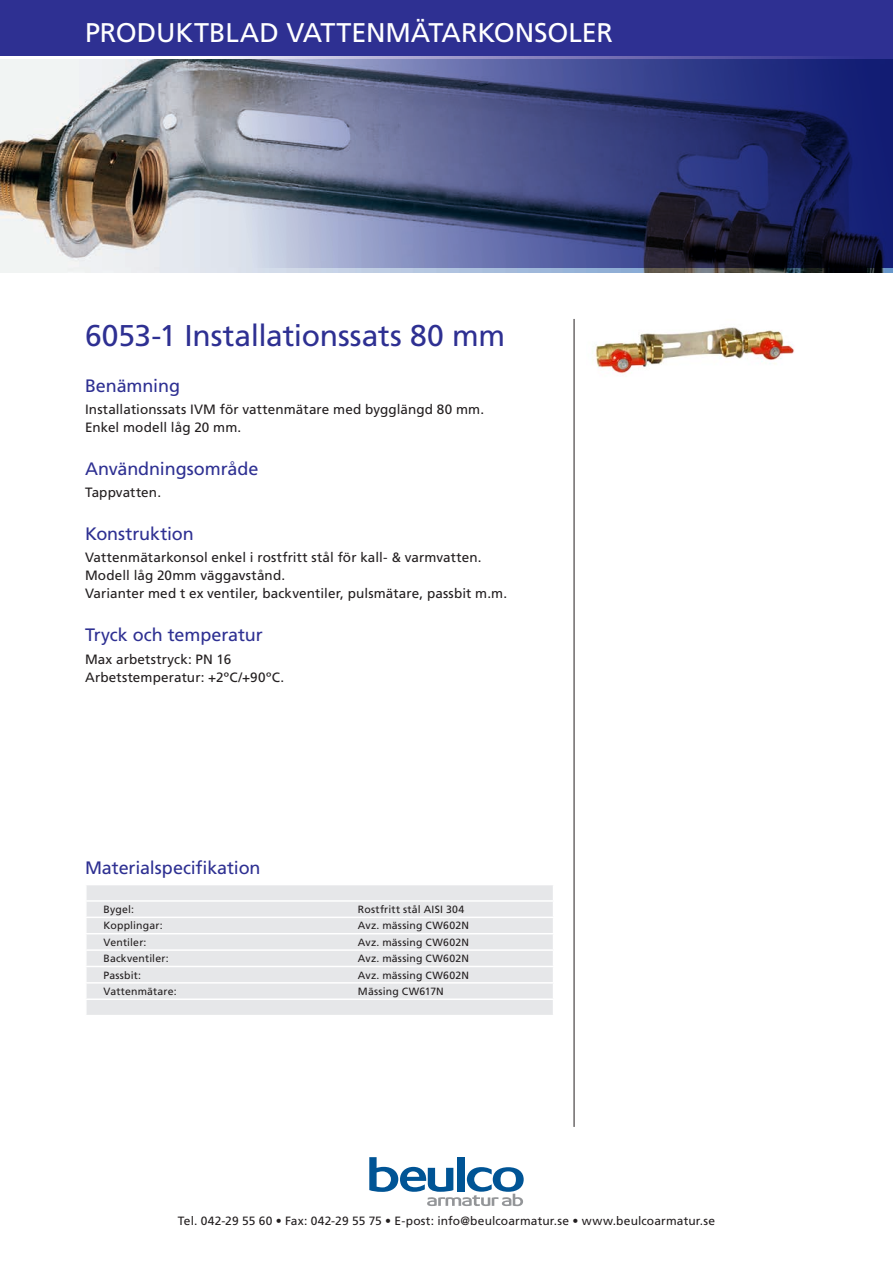
<style>
.page{position:relative;width:893px;height:1263px;background:#fff}
.page>*{position:absolute;margin:0;border:0;box-sizing:border-box;transform-origin:0 0}
.Artikelgrupp{font:30px "Frutiger LT Std";letter-spacing:-.01em;color:#2e3092}
.Produktgruppsrubrik{font:27px "Frutiger LT Std";letter-spacing:-.005em;color:#fff}
.Mellanrubrik{font:18px "Frutiger LT Std";letter-spacing:-.005em;color:#2e3092}
.Materialspecrubrik{font:18px "Frutiger LT Std";letter-spacing:-.01em;color:#2e3092}
.Brödtext{font:13.5px "Frutiger LT Std";letter-spacing:.005em;color:#231f20}
.t1{font:12px "Frutiger LT Std";letter-spacing:.01em;color:#231f20}
.MaterialspecText{font:10.5px "Frutiger LT Std";letter-spacing:.015em;color:#231f20}
</style>
<div class="page">
<img style="left:0;top:55px;width:893px;height:213px">
<div style="left:0;top:0;width:893px;height:55px;background:#2e3092"></div>
<svg style="left:369px;top:1157px;width:155px;height:49px"></svg>
<hr style="left:574px;top:319px;width:1px;height:808px;background:#231f20">
<div style="left:87px;top:885px;width:466px;height:130px;background:#e6e7e9"></div>
<hr style="left:85px;top:900px;width:469px;height:2px;background:#fff">
<hr style="left:85px;top:916px;width:469px;height:2px;background:#fff">
<hr style="left:85px;top:933px;width:469px;height:1px;background:#fff">
<hr style="left:85px;top:949px;width:469px;height:2px;background:#fff">
<hr style="left:85px;top:966px;width:469px;height:1px;background:#fff">
<hr style="left:85px;top:982px;width:469px;height:1px;background:#fff">
<hr style="left:85px;top:998px;width:469px;height:2px;background:#fff">
<svg style="left:86px;top:885px;width:1px;height:130px"></svg>
<img style="left:592px;top:327px;width:203px;height:47px">
<p class="Produktgruppsrubrik" style="left:85px;top:16px;width:235px">PRODUKTBLAD Vatte</p>
<p class="Produktgruppsrubrik" style="left:366px;top:16px;width:81px">nmätarko</p>
<p class="Produktgruppsrubrik" style="left:515px;top:16px;width:50px">nsoler</p>
<p class="Artikelgrupp" style="left:85px;top:318px;width:422px">6053-1 Installationssats 80 mm</p>
<p class="Mellanrubrik" style="left:85px;top:375px;width:96px">Benämning</p>
<p class="Brödtext" style="left:85px;top:402px;width:401px">Installationssats IVM för vattenmätare med bygglängd 80 mm.</p>
<p class="Brödtext" style="left:85px;top:420px;width:158px">Enkel modell låg 20 mm.</p>
<p class="Mellanrubrik" style="left:85px;top:458px;width:175px">Användningsområde</p>
<p class="Brödtext" style="left:85px;top:485px;width:78px">Tappvatten.</p>
<p class="Mellanrubrik" style="left:85px;top:523px;width:110px">Konstruktion</p>
<p class="Brödtext" style="left:85px;top:550px;width:398px">Vattenmätarkonsol enkel i rostfritt stål för kall- &amp; varmvatten.</p>
<p class="Brödtext" style="left:85px;top:568px;width:202px">Modell låg 20mm väggavstånd.</p>
<p class="Brödtext" style="left:85px;top:586px;width:424px">Varianter med t ex ventiler, backventiler, pulsmätare, passbit m.m.</p>
<p class="Mellanrubrik" style="left:85px;top:624px;width:179px">Tryck och temperatur</p>
<p class="Brödtext" style="left:85px;top:651px;width:148px">M ax arbetstryck: PN 16</p>
<p class="Brödtext" style="left:85px;top:669px;width:201px">Arbetstemperatur: +2ºC/+90ºC.</p>
<p class="Materialspecrubrik" style="left:85px;top:857px;width:177px">M aterialspecifikation</p>
<p class="MaterialspecText" style="left:104px;top:903px;width:32px">Bygel:</p>
<p class="MaterialspecText" style="left:358px;top:903px;width:108px">Rostfritt stål AISI 304</p>
<p class="MaterialspecText" style="left:104px;top:920px;width:61px">Kopplingar:</p>
<p class="MaterialspecText" style="left:358px;top:920px;width:111px">Avz. mässing CW602N</p>
<p class="MaterialspecText" style="left:104px;top:936px;width:44px">Ventiler:</p>
<p class="MaterialspecText" style="left:358px;top:936px;width:111px">Avz. mässing CW602N</p>
<p class="MaterialspecText" style="left:104px;top:952px;width:67px">Backventiler:</p>
<p class="MaterialspecText" style="left:358px;top:952px;width:111px">Avz. mässing CW602N</p>
<p class="MaterialspecText" style="left:104px;top:969px;width:39px">Passbit:</p>
<p class="MaterialspecText" style="left:358px;top:969px;width:111px">Avz. mässing CW602N</p>
<p class="MaterialspecText" style="left:104px;top:985px;width:75px">Vattenmätare:</p>
<p class="MaterialspecText" style="left:358px;top:985px;width:86px">Mässing CW617N</p>
<p class="t1" style="left:178px;top:1214px;width:539px">Tel. 042-29 55 60 • Fax: 042-29 55 75 • E-post: info@beulcoarmatur.se • www.beulcoarmatur.se</p>
</div>
